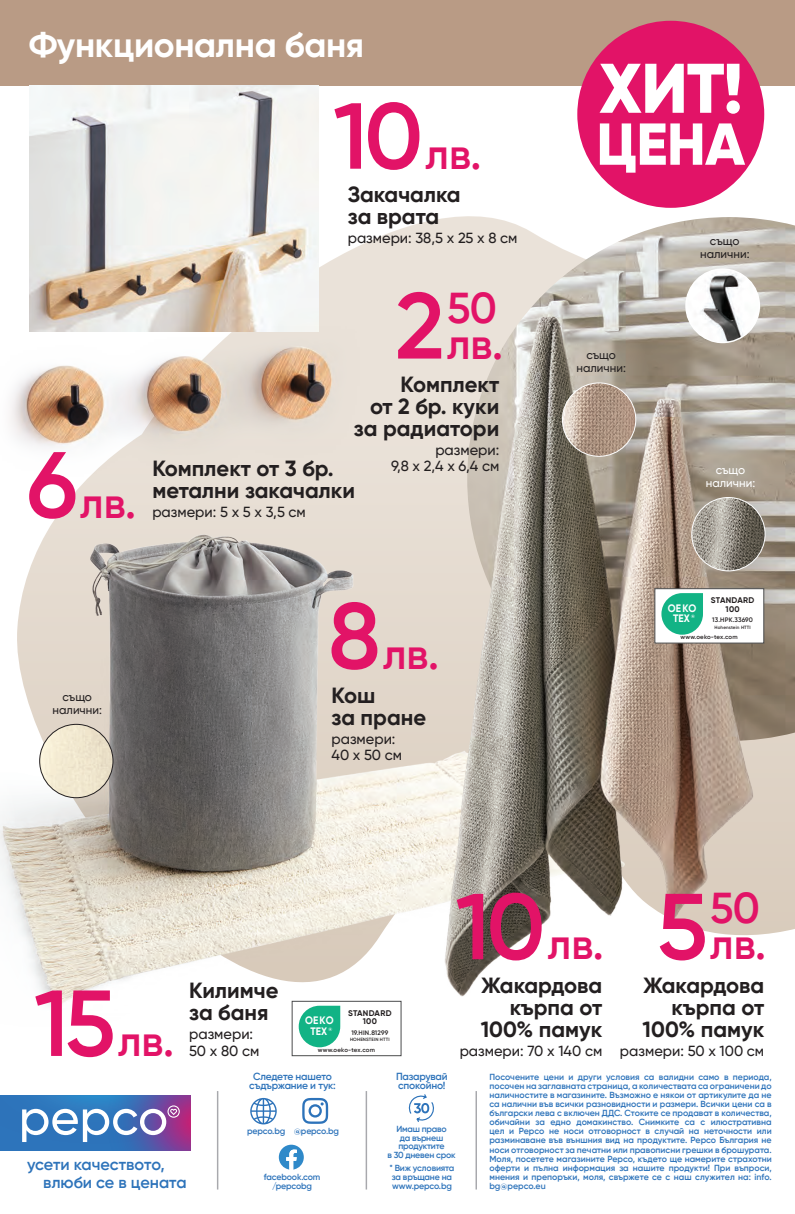
<style>
.page{position:relative;width:795px;height:1214px;background:#fff}
.page>*{position:absolute;margin:0;border:0;box-sizing:border-box;transform-origin:0 0}
.t1{font:800 70px "Gilroy";color:#fff}
.t2{font:800 59px "Gilroy";color:#fff}
.t3{font:600 43.06px/35.9px "Gilroy";color:#e21367;text-align:right}
.t4{font:700 35.19px "Gilroy";letter-spacing:-.01em;color:#fff}
.t5{font:700 22px/22px "Gilroy";color:#231f20}
.t6{font:600 16.31px/18.3px "Gilroy";letter-spacing:-.005em;color:#2d73ba}
.t7{font:500 14.62px/16.5px "Gilroy";color:#231f20}
.t8{font:500 11.75px/13.2px "Gilroy";color:#231f20;text-align:center}
.t9{font:500 11.75px/13.2px "Gilroy";color:#fff;text-align:center}
.t10{font:700 10.81px/10.6px "Gilroy";color:#fff;text-align:center;scale:.92 1}
.t11{font:600 10.25px/8.8px "Gilroy";letter-spacing:-.02em;color:#2d73ba;text-align:center}
.t12{font:600 8.81px/9.1px "Gilroy";letter-spacing:-.02em;color:#2d73ba;text-align:center}
.t13{font:700 8.19px/8.6px "Gilroy";letter-spacing:.03em;color:#231f20;text-align:center}
.t14{font:600 6.44px "Gilroy";letter-spacing:.03em;color:#231f20}
.t15{font:600 6.12px "Gilroy";letter-spacing:.03em;color:#231f20}
.t16{font:700 4.81px "Gilroy";color:#fff}
.t17{font:600 4.62px "Gilroy";letter-spacing:.03em;color:#231f20}
.s1{font-size:93.44px}
</style>
<div class="page">
<div style="left:0;top:0;width:795px;height:85px;background:#b99b85"></div>
<img style="left:0;top:509px;width:354px;height:526px">
<img style="left:0;top:509px;width:5px;height:251px">
<img style="left:30px;top:86px;width:289px;height:214px">
<img style="left:10px;top:300px;width:344px;height:209px">
<div style="left:292px;top:1000px;width:110px;height:55px;background:#fff"></div>
<div style="left:299px;top:1005px;width:41px;height:42px;background:#12b385;border-radius:21px"></div>
<img style="left:354px;top:99px;width:441px;height:919px">
<img style="left:562px;top:383px;width:74px;height:73px;border-radius:37px">
<div style="left:562px;top:382px;width:74px;height:74px;border:1px solid #fff;border-radius:50%"></div>
<img style="left:692px;top:497px;width:73px;height:73px;border-radius:37px">
<div style="left:691px;top:497px;width:74px;height:74px;border:1px solid #fff;border-radius:50%"></div>
<img style="left:40px;top:724px;width:73px;height:73px;border-radius:37px">
<div style="left:39px;top:723px;width:74px;height:75px;border:1px solid #231f20;border-radius:50%"></div>
<div style="left:654px;top:588px;width:110px;height:55px;background:#fff;border:1px solid #4b4c4d"></div>
<div style="left:661px;top:593px;width:42px;height:41px;background:#12b385;border-radius:21px"></div>
<svg style="left:408px;top:1094px;width:26px;height:28px"></svg>
<svg style="left:302px;top:1097px;width:26px;height:26px"></svg>
<svg style="left:279px;top:1144px;width:25px;height:25px"></svg>
<hr style="left:217px;top:1090px;width:1px;height:99px;background:#a8a9ad">
<hr style="left:366px;top:1090px;width:1px;height:99px;background:#a8a9ad">
<hr style="left:476px;top:1090px;width:1px;height:99px;background:#a8a9ad">
<svg style="left:250px;top:1097px;width:27px;height:27px"></svg>
<svg style="left:0;top:1095px;width:191px;height:54px"></svg>
<div style="left:577px;top:21px;width:187px;height:187px;background:#e21367;border-radius:50%"></div>
<h3 class="t4" style="left:29px;top:23px;width:337px">Функционална баня</h3>
<h3 class="t3" style="left:333px;top:135px;width:150px"><span class="s1">10</span>лв.</h3>
<h3 class="t5" style="left:348px;top:183px;width:114px">Закачалка за врата</h3>
<h3 class="t7" style="left:348px;top:229px;width:171px">размери: 38,5 x 25 x 8 см</h3>
<h3 class="t3" style="left:27px;top:484px;width:111px"><span class="s1">6</span>лв.</h3>
<h3 class="t3" style="left:395px;top:289px;width:109px"><span class="s1">2</span>50 лв.</h3>
<h3 class="t5" style="left:354px;top:373px;width:147px;text-align:right">Комплект<br>от 2 бр. куки за радиатори</h3>
<h3 class="t7" style="left:391px;top:441px;width:110px;text-align:right">размери:<br>9,8 x 2,4 x 6,4 см</h3>
<h3 class="t5" style="left:152px;top:457px;width:204px">Комплект от 3 бр. метални закачалки</h3>
<h3 class="t7" style="left:152px;top:503px;width:155px">размери: 5 x 5 x 3,5 см</h3>
<h3 class="t8" style="left:53px;top:689px;width:51px">също налични:</h3>
<h3 class="t3" style="left:328px;top:635px;width:112px"><span class="s1">8</span>лв.</h3>
<h3 class="t5" style="left:332px;top:683px;width:96px">Кош<br>за пране</h3>
<h3 class="t7" style="left:332px;top:730px;width:72px">размери:<br>40 х 50 см</h3>
<h1 class="t1" style="left:599px;top:44px;width:146px">XИT!</h1>
<h2 class="t2" style="left:596px;top:107px;width:150px">ЦЕНА</h2>
<h3 class="t8" style="left:576px;top:348px;width:51px">също налични:</h3>
<h3 class="t8" style="left:700px;top:234px;width:51px">също налични:</h3>
<h3 class="t9" style="left:706px;top:463px;width:51px">също налични:</h3>
<p class="t13" style="left:711px;top:595px;width:45px">STANDARD<br>100</p>
<p class="t14" style="left:712px;top:615px;width:42px">13.HPK.33690</p>
<p class="t17" style="left:714px;top:624px;width:38px">Hohenstein HTTI</p>
<p class="t15" style="left:681px;top:633px;width:59px">www.oeko-tex.com</p>
<p class="t10" style="left:668px;top:602px;width:32px">OE KO<br>TEX</p>
<p class="t16" style="left:691px;top:613px;width:5px">®</p>
<h3 class="t3" style="left:34px;top:1022px;width:141px"><span class="s1">15</span>лв.</h3>
<h3 class="t5" style="left:189px;top:979px;width:91px">Килимче за баня</h3>
<h3 class="t7" style="left:189px;top:1025px;width:72px">размери:<br>50 x 80 см</h3>
<p class="t13" style="left:348px;top:1008px;width:45px">STANDARD<br>100</p>
<p class="t14" style="left:351px;top:1028px;width:38px">19.HIN.81299</p>
<p class="t17" style="left:350px;top:1036px;width:41px">HOHENSTEIN HTTI</p>
<p class="t15" style="left:318px;top:1045px;width:59px">www.oeko-tex.com</p>
<p class="t10" style="left:305px;top:1014px;width:32px">OE KO<br>TEX</p>
<p class="t16" style="left:328px;top:1025px;width:5px">®</p>
<h3 class="t3" style="left:455px;top:925px;width:150px"><span class="s1">10</span>лв.</h3>
<h3 class="t5" style="left:481px;top:973px;width:123px;text-align:right">Жакардова кърпа от<br>100% памук</h3>
<h3 class="t7" style="left:460px;top:1042px;width:144px">размери: 70 x 140 см</h3>
<h3 class="t3" style="left:657px;top:889px;width:105px"><span class="s1">5</span>50</h3>
<h3 class="t3" style="left:710px;top:925px;width:58px">лв.</h3>
<h3 class="t5" style="left:643px;top:973px;width:123px;text-align:right">Жакардова кърпа от<br>100% памук</h3>
<h3 class="t7" style="left:620px;top:1042px;width:146px">размери: 50 х 100 см</h3>
<h3 class="t6" style="left:43px;top:1154px;width:145px;text-indent:-16px">усети качеството, влюби се в цената</h3>
<p class="t11" style="left:249px;top:1071px;width:88px">Следете нашето съдържание и тук:</p>
<p class="t11" style="left:396px;top:1072px;width:53px;text-align:left">Пазарувай спокойно!</p>
<p class="t12" style="left:247px;top:1126px;width:40px">pepco.bg</p>
<p class="t12" style="left:294px;top:1126px;width:46px">@pepco.bg</p>
<p class="t12" style="left:264px;top:1172px;width:58px;line-height:8.8px">facebook.com /pepcobg</p>
<p class="t12" style="left:387px;top:1123px;width:70px;line-height:8.8px">Имаш право<br>да върнеш продуктите<br>в 30 дневен срок</p>
<p class="t12" style="left:389px;top:1163px;width:67px;line-height:8.8px;text-align:left">* Виж условията за връщане на www.pepco.bg</p>
<p class="t12" style="left:489px;top:1071px;width:284px;text-align:justify">Посочените цени и други условия са валидни само в периода, посочен на заглавната страница, а количествата са ограничени до наличностите в магазините. Възможно е някои от артикулите да не са налични във всички разновидности и размери. Всички цени са в български лева с включен ДДС. Стоките се продават в количества, обичайни за едно домакинство. Снимките са с илюстративна цел и Pepco не носи отговорност в случай на неточности или разминаване във външния вид на продуктите. Pepco България не носи отговорност за печатни или правописни грешки в брошурата.<br>Моля, посетете магазините Pepco, където ще намерите страхотни оферти и пълна информация за нашите продукти! При въпроси, мнения и препоръки, моля, свържете се с наш служител на: info. bg@pepco.eu</p>
</div>
